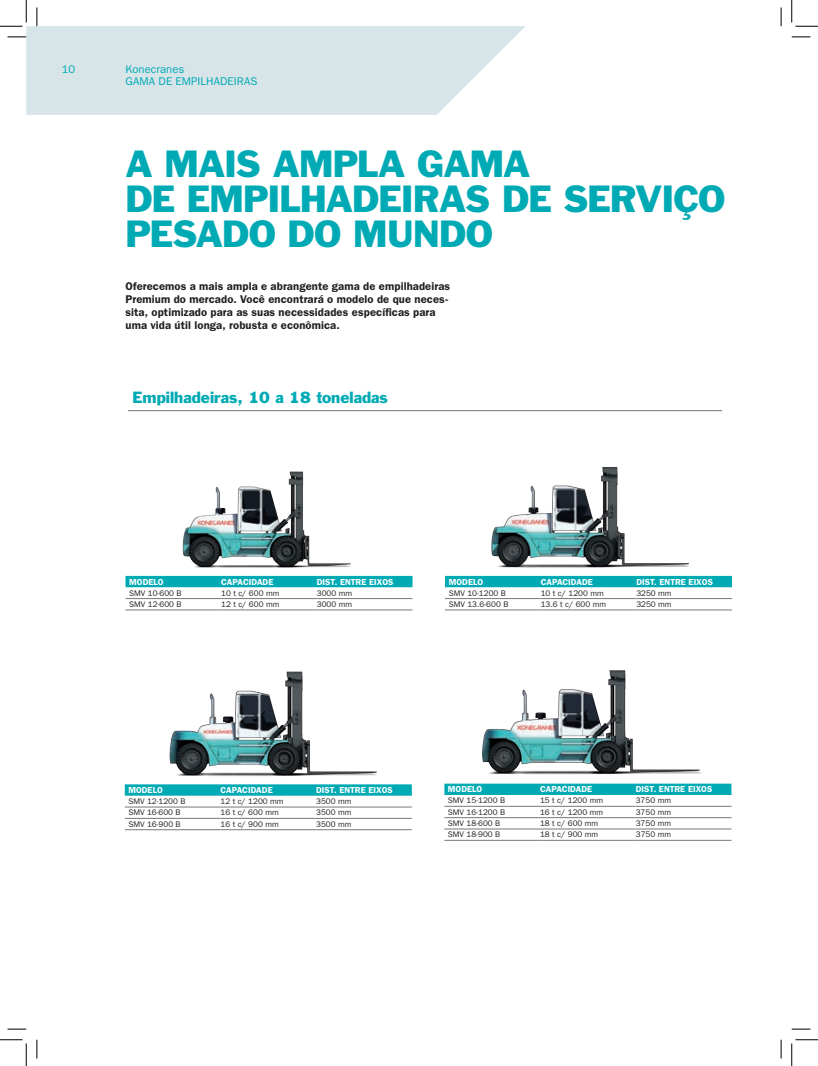
<style>
.page{position:relative;width:818px;height:1066px;background:#fff}
.page>*{position:absolute;margin:0;border:0;box-sizing:border-box;transform-origin:0 0}
.t1{font:35px/35px "Franklin Gothic Std";letter-spacing:-.03em;color:#00aab5}
.t2{font:15px "Franklin Gothic Std";color:#00aab5}
.t3{font:600 11.25px/13.1px "ITC Franklin Gothic Std";letter-spacing:.01em;color:#231f20}
.t4{font:11.25px/12.5px "ITC Franklin Gothic Std";letter-spacing:.005em;color:#00aab5}
.t5{font:600 8.75px "ITC Franklin Gothic Std";color:#fff}
.t6{font:8.12px "ITC Franklin Gothic Std";color:#231f20}
</style>
<div class="page">
<img style="left:157px;top:671px;width:231px;height:136px">
<img style="left:474px;top:467px;width:231px;height:121px">
<img style="left:174px;top:471px;width:181px;height:105px">
<div style="left:125px;top:576px;width:287px;height:11px;background:#00aab5"></div>
<hr style="left:125px;top:598px;width:96px;height:1px;background:#76787b">
<hr style="left:221px;top:598px;width:96px;height:1px;background:#76787b">
<hr style="left:317px;top:598px;width:95px;height:1px;background:#76787b">
<hr style="left:125px;top:610px;width:96px;height:1px;background:#76787b">
<hr style="left:221px;top:610px;width:96px;height:1px;background:#76787b">
<hr style="left:317px;top:610px;width:95px;height:1px;background:#76787b">
<div style="left:445px;top:576px;width:287px;height:11px;background:#00aab5"></div>
<hr style="left:445px;top:598px;width:96px;height:1px;background:#76787b">
<hr style="left:541px;top:598px;width:95px;height:1px;background:#76787b">
<hr style="left:636px;top:598px;width:96px;height:1px;background:#76787b">
<hr style="left:445px;top:610px;width:96px;height:1px;background:#76787b">
<hr style="left:541px;top:610px;width:95px;height:1px;background:#76787b">
<hr style="left:636px;top:610px;width:96px;height:1px;background:#76787b">
<svg style="left:125px;top:784px;width:287px;height:12px"></svg>
<hr style="left:125px;top:807px;width:95px;height:1px;background:#76787b">
<hr style="left:220px;top:807px;width:96px;height:1px;background:#76787b">
<hr style="left:316px;top:807px;width:96px;height:1px;background:#76787b">
<hr style="left:125px;top:818px;width:95px;height:1px;background:#76787b">
<hr style="left:220px;top:818px;width:96px;height:1px;background:#76787b">
<hr style="left:316px;top:818px;width:96px;height:1px;background:#76787b">
<hr style="left:125px;top:829px;width:95px;height:1px;background:#76787b">
<hr style="left:220px;top:829px;width:96px;height:1px;background:#76787b">
<hr style="left:316px;top:829px;width:96px;height:1px;background:#76787b">
<svg style="left:26px;top:26px;width:499px;height:89px;fill:#d7e4e8"></svg>
<img style="left:475px;top:670px;width:231px;height:136px">
<hr style="left:128px;top:410px;width:594px;height:1px;background:#76787b">
<div style="left:444px;top:784px;width:287px;height:11px;background:#00aab5"></div>
<hr style="left:444px;top:806px;width:96px;height:1px;background:#76787b">
<hr style="left:540px;top:806px;width:96px;height:1px;background:#76787b">
<hr style="left:636px;top:806px;width:95px;height:1px;background:#76787b">
<hr style="left:444px;top:817px;width:96px;height:1px;background:#76787b">
<hr style="left:540px;top:817px;width:96px;height:1px;background:#76787b">
<hr style="left:636px;top:817px;width:95px;height:1px;background:#76787b">
<hr style="left:444px;top:829px;width:96px;height:1px;background:#76787b">
<hr style="left:540px;top:829px;width:96px;height:1px;background:#76787b">
<hr style="left:636px;top:829px;width:95px;height:1px;background:#76787b">
<hr style="left:444px;top:840px;width:96px;height:1px;background:#76787b">
<hr style="left:540px;top:840px;width:96px;height:1px;background:#76787b">
<hr style="left:636px;top:840px;width:95px;height:1px;background:#76787b">
<svg style="left:8px;top:36px;width:18px;height:2px"></svg>
<svg style="left:792px;top:36px;width:18px;height:2px"></svg>
<svg style="left:8px;top:1028px;width:18px;height:2px"></svg>
<svg style="left:792px;top:1028px;width:18px;height:2px"></svg>
<svg style="left:36px;top:8px;width:2px;height:18px"></svg>
<svg style="left:36px;top:1040px;width:2px;height:18px"></svg>
<svg style="left:780px;top:8px;width:2px;height:18px"></svg>
<svg style="left:780px;top:1040px;width:2px;height:18px"></svg>
<svg style="left:0;top:0;width:27px;height:27px"></svg>
<svg style="left:0;top:1039px;width:27px;height:27px"></svg>
<svg style="left:791px;top:0;width:27px;height:27px"></svg>
<svg style="left:791px;top:1039px;width:27px;height:27px"></svg>
<h3 class="t4" style="left:62px;top:63px;width:15px">10</h3>
<h3 class="t4" style="left:125px;top:63px;width:133px">Konecranes<br>GAMA DE EMPILHADEIRAS</h3>
<h1 class="t1" style="left:125px;top:147px;width:601px">A MAIS AMPLA GAMA<br>DE EMPILHADEIRAS DE SERVIÇO<br>PESADO DO MUNDO</h1>
<h3 class="t3" style="left:125px;top:280px;width:326px">Oferecemos a mais ampla e abrangente gama de empilhadeiras Premium do mercado. Você encontrará o modelo de que neces&shy;sita, optimizado para as suas necessidades específicas para uma vida útil longa, robusta e econômica.</h3>
<h2 class="t2" style="left:133px;top:388px;width:257px">Empilhadeiras, 10 a 18 toneladas</h2>
<p class="t5" style="left:129px;top:576px;width:36px">MODELO</p>
<p class="t5" style="left:221px;top:576px;width:54px">CAPACIDADE</p>
<p class="t5" style="left:317px;top:576px;width:78px">DIST. ENTRE EIXOS</p>
<p class="t6" style="left:129px;top:588px;width:54px">SMV 10-600 B</p>
<p class="t6" style="left:221px;top:588px;width:60px">10 t c/ 600 mm</p>
<p class="t6" style="left:317px;top:588px;width:37px">3000 mm</p>
<p class="t6" style="left:129px;top:600px;width:54px">SMV 12-600 B</p>
<p class="t6" style="left:221px;top:600px;width:60px">12 t c/ 600 mm</p>
<p class="t6" style="left:317px;top:600px;width:37px">3000 mm</p>
<p class="t5" style="left:449px;top:576px;width:36px">MODELO</p>
<p class="t5" style="left:541px;top:576px;width:54px">CAPACIDADE</p>
<p class="t5" style="left:636px;top:576px;width:78px">DIST. ENTRE EIXOS</p>
<p class="t6" style="left:449px;top:588px;width:59px">SMV 10-1200 B</p>
<p class="t6" style="left:541px;top:588px;width:65px">10 t c/ 1200 mm</p>
<p class="t6" style="left:636px;top:588px;width:37px">3250 mm</p>
<p class="t6" style="left:449px;top:600px;width:61px">SMV 13.6-600 B</p>
<p class="t6" style="left:541px;top:600px;width:67px">13.6 t c/ 600 mm</p>
<p class="t6" style="left:636px;top:600px;width:37px">3250 mm</p>
<p class="t5" style="left:128px;top:785px;width:36px">MODELO</p>
<p class="t5" style="left:220px;top:785px;width:54px">CAPACIDADE</p>
<p class="t5" style="left:316px;top:785px;width:78px">DIST. ENTRE EIXOS</p>
<p class="t6" style="left:128px;top:797px;width:59px">SMV 12-1200 B</p>
<p class="t6" style="left:220px;top:797px;width:65px">12 t c/ 1200 mm</p>
<p class="t6" style="left:316px;top:797px;width:37px">3500 mm</p>
<p class="t6" style="left:128px;top:808px;width:54px">SMV 16-600 B</p>
<p class="t6" style="left:220px;top:808px;width:60px">16 t c/ 600 mm</p>
<p class="t6" style="left:316px;top:808px;width:37px">3500 mm</p>
<p class="t6" style="left:128px;top:819px;width:54px">SMV 16-900 B</p>
<p class="t6" style="left:220px;top:819px;width:60px">16 t c/ 900 mm</p>
<p class="t6" style="left:316px;top:819px;width:37px">3500 mm</p>
<p class="t5" style="left:448px;top:784px;width:36px">MODELO</p>
<p class="t5" style="left:540px;top:784px;width:54px">CAPACIDADE</p>
<p class="t5" style="left:636px;top:784px;width:78px">DIST. ENTRE EIXOS</p>
<p class="t6" style="left:448px;top:796px;width:59px">SMV 15-1200 B</p>
<p class="t6" style="left:540px;top:796px;width:65px">15 t c/ 1200 mm</p>
<p class="t6" style="left:636px;top:796px;width:37px">3750 mm</p>
<p class="t6" style="left:448px;top:807px;width:59px">SMV 16-1200 B</p>
<p class="t6" style="left:540px;top:807px;width:65px">16 t c/ 1200 mm</p>
<p class="t6" style="left:636px;top:807px;width:37px">3750 mm</p>
<p class="t6" style="left:448px;top:819px;width:54px">SMV 18-600 B</p>
<p class="t6" style="left:540px;top:819px;width:60px">18 t c/ 600 mm</p>
<p class="t6" style="left:636px;top:819px;width:37px">3750 mm</p>
<p class="t6" style="left:448px;top:830px;width:54px">SMV 18-900 B</p>
<p class="t6" style="left:540px;top:830px;width:60px">18 t c/ 900 mm</p>
<p class="t6" style="left:636px;top:830px;width:37px">3750 mm</p>
</div>
